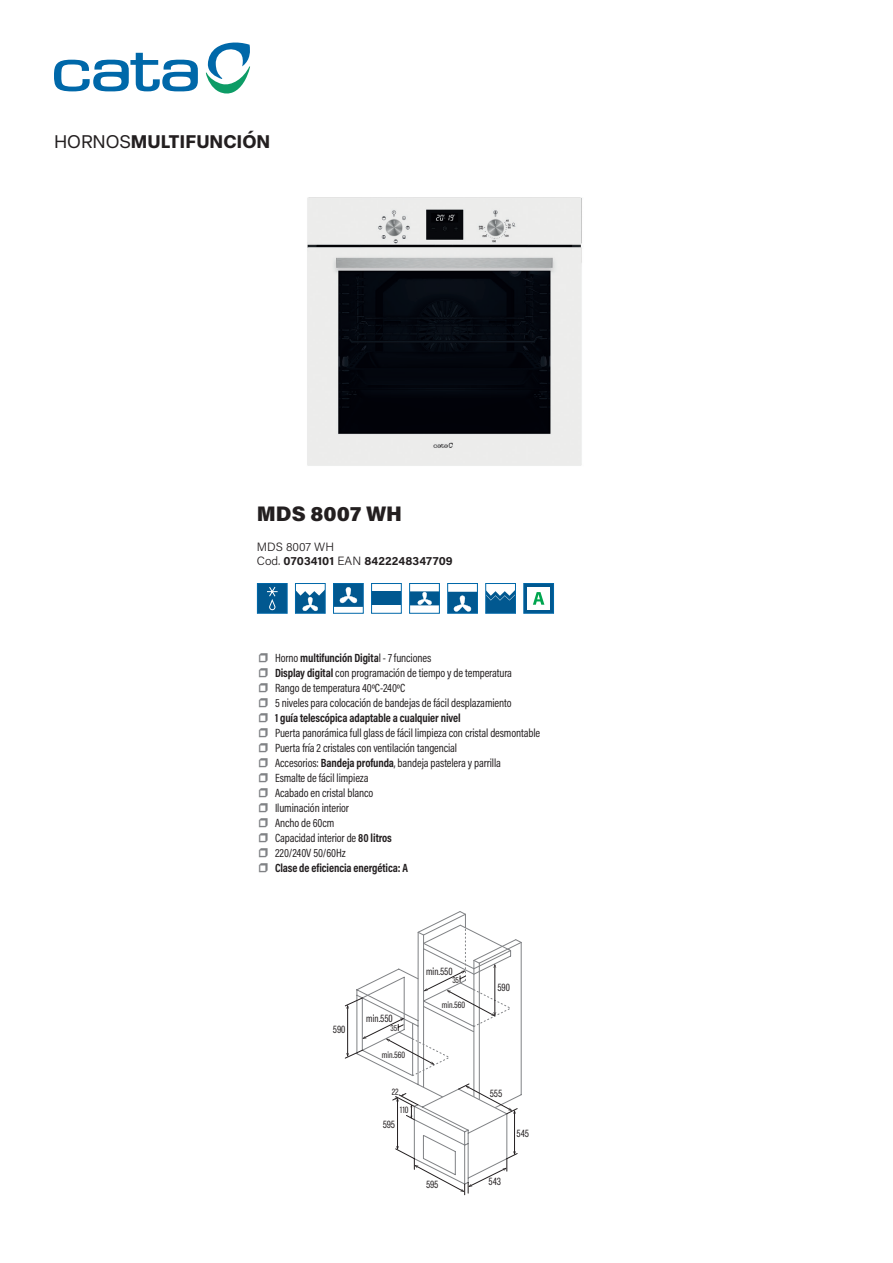
<style>
.page{position:relative;width:893px;height:1263px;background:#fff}
.page>*{position:absolute;margin:0;border:0;box-sizing:border-box;transform-origin:0 0}
.t1{font:900 21px "Acumin Pro";color:#231f20}
.t2{font:700 18px "Elza Text";color:#231f20}
.t3{font:12px/15px "Acumin Pro Cond";letter-spacing:-.01em;color:#231f20;scale:.96 1}
.t4{font:700 12px/14px "Acumin Pro";letter-spacing:.01em;color:#231f20}
.t5{font:condensed 10.2px "Elza";letter-spacing:-.01em;color:#231f20}
.t6{font:condensed 8.85px "Elza";color:#231f20}
.t7{font:condensed 8.25px "Elza";color:#231f20}
.s1{font-weight:400}
.s2{font-weight:300}
.s3{font-family:"Acumin Pro Wide";font-size:21px;color:#808285}
.s4{font-weight:700}
</style>
<div class="page">
<svg style="left:206px;top:42px;width:44px;height:52px"></svg>
<svg style="left:54px;top:53px;width:144px;height:38px"></svg>
<svg style="left:344px;top:911px;width:178px;height:284px"></svg>
<img style="left:307px;top:197px;width:275px;height:269px">
<svg style="left:259px;top:585px;width:27px;height:27px"></svg>
<div style="left:257px;top:583px;width:31px;height:31px;border:1px solid #0068a9"></div>
<svg style="left:449px;top:591px;width:27px;height:21px"></svg>
<div style="left:447px;top:583px;width:31px;height:31px;border:1px solid #0068a9"></div>
<svg style="left:297px;top:590px;width:27px;height:22px"></svg>
<div style="left:295px;top:583px;width:31px;height:31px;border:1px solid #0068a9"></div>
<svg style="left:487px;top:591px;width:27px;height:21px"></svg>
<div style="left:485px;top:583px;width:31px;height:31px;border:1px solid #0068a9"></div>
<svg style="left:335px;top:585px;width:27px;height:22px"></svg>
<div style="left:333px;top:583px;width:31px;height:31px;border:1px solid #0068a9"></div>
<svg style="left:525px;top:585px;width:27px;height:27px"></svg>
<div style="left:523px;top:583px;width:31px;height:31px;border:1px solid #0068a9"></div>
<svg style="left:373px;top:591px;width:27px;height:14px"></svg>
<div style="left:371px;top:583px;width:31px;height:31px;border:1px solid #0068a9"></div>
<svg style="left:411px;top:591px;width:27px;height:15px"></svg>
<div style="left:409px;top:583px;width:31px;height:31px;border:1px solid #0068a9"></div>
<h2 class="t2" style="left:54px;top:128px;width:218px"><span class="s1">HORNOS</span>MULTIFUNCIÓN</h2>
<h1 class="t1" style="left:257px;top:499px;width:147px">MDS 8007 WH</h1>
<p class="t4" style="left:257px;top:539px;width:197px"><span class="s2">MDS 8007 WH<br>Cod.</span> 07034101 <span class="s2">EAN</span> 8422248347709</p>
<p class="t3" style="left:258px;top:650px;width:295px"><span class="s3">❒</span> Horno <span class="s4">multifunción Digita</span>l - 7 funciones<br><span class="s3">❒</span> <span class="s4">Display digital</span> con programación de tiempo y de temperatura<br><span class="s3">❒</span> Rango de temperatura 40ºC-240ºC<br><span class="s3">❒</span> 5 niveles para colocación de bandejas de fácil desplazamiento<br><span class="s3">❒</span> <span class="s4">1 guía telescópica adaptable a cualquier nivel<br></span><span class="s3">❒</span> Puerta panorámica full glass de fácil limpieza con cristal desmontable <span class="s3">❒</span> Puerta fría 2 cristales con ventilación tangencial<br><span class="s3">❒</span> Accesorios: <span class="s4">Bandeja profunda</span>, bandeja pastelera y parrilla<br><span class="s3">❒</span> Esmalte de fácil limpieza<br><span class="s3">❒</span> Acabado en cristal blanco<br><span class="s3">❒</span> Iluminación interior<br><span class="s3">❒</span> Ancho de 60cm<br><span class="s3">❒</span> Capacidad interior de <span class="s4">80 litros<br></span><span class="s3">❒</span> 220/240V 50/60Hz<br><span class="s3">❒</span> <span class="s4">Clase de eficiencia energética: A</span></p>
<p class="t5" style="left:333px;top:1023px;width:14px">590</p>
<p class="t5" style="left:366px;top:1012px;width:28px">min.550</p>
<p class="t7" style="left:391px;top:1023px;width:8px">35</p>
<p class="t6" style="left:382px;top:1049px;width:25px">min.560</p>
<p class="t6" style="left:392px;top:1086px;width:8px">22</p>
<p class="t6" style="left:400px;top:1104px;width:10px">110</p>
<p class="t5" style="left:383px;top:1117px;width:14px">595</p>
<p class="t5" style="left:426px;top:964px;width:28px">min.550</p>
<p class="t7" style="left:452px;top:974px;width:8px">35</p>
<p class="t6" style="left:442px;top:999px;width:25px">min.560</p>
<p class="t5" style="left:497px;top:981px;width:14px">590</p>
<p class="t5" style="left:490px;top:1087px;width:14px">555</p>
<p class="t5" style="left:517px;top:1126px;width:14px">545</p>
<p class="t5" style="left:426px;top:1177px;width:14px">595</p>
<p class="t5" style="left:489px;top:1175px;width:14px">543</p>
</div>
